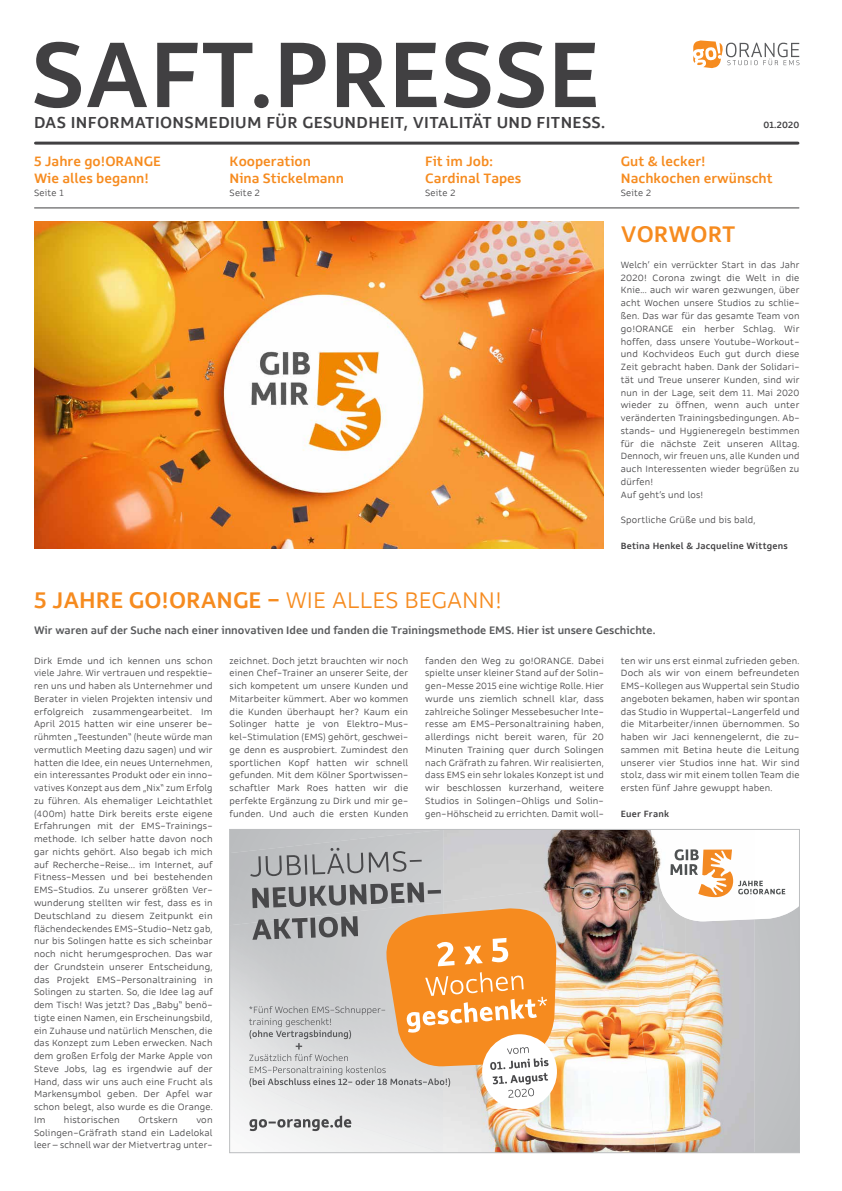
<style>
.page{position:relative;width:842px;height:1191px;background:#fff}
.page>*{position:absolute;margin:0;border:0;box-sizing:border-box;transform-origin:0 0}
.t1{font:500 101.8px "Rehn";color:#414042}
.t2{font:500 25px "Rehn";color:#f68b1f}
.t3{font:500 17.6px "Rehn";letter-spacing:.02em;color:#414042}
.t4{font:500 15px/17px "Rehn";color:#f68b1f}
.t5{font:500 12px "Rehn";color:#58595b}
.t6{font:300 10px/12.8px "Rehn";letter-spacing:.02em;color:#414042;text-align:justify}
.t7{font:500 10px "Rehn";letter-spacing:.02em;color:#414042}
.s1{font-weight:300}
</style>
<div class="page">
<hr style="left:36px;top:142px;width:762px;height:3px;background:#414042">
<hr style="left:35px;top:207px;width:764px;height:1px;background:#414042">
<svg style="left:693px;top:40px;width:106px;height:29px"></svg>
<img style="left:34px;top:221px;width:570px;height:328px">
<div style="left:754px;top:924px;width:44px;height:227px;background:#c0c1c4"></div>
<img style="left:231px;top:831px;width:213px;height:51px">
<img style="left:686px;top:924px;width:68px;height:227px">
<img style="left:444px;top:831px;width:198px;height:51px">
<img style="left:655px;top:924px;width:31px;height:227px">
<img style="left:557px;top:882px;width:98px;height:269px">
<svg style="left:642px;top:831px;width:156px;height:93px"></svg>
<svg style="left:250px;top:847px;width:172px;height:29px;background:#aeafb1"></svg>
<svg style="left:231px;top:882px;width:326px;height:269px;background:#d9bfa6"></svg>
<h1 class="t1" style="left:31px;top:7px;width:570px">SAFT.PRESSE</h1>
<h3 class="t3" style="left:34px;top:111px;width:573px">DAS INFORMATIONSMEDIUM FÜR GESUNDHEIT, VITALITÄT UND FITNESS.</h3>
<p class="t7" style="left:763px;top:118px;width:38px">01.2020</p>
<h3 class="t4" style="left:34px;top:152px;width:128px">5 Jahre go!ORANGE<br>Wie alles begann!</h3>
<p class="t6" style="left:34px;top:186px;width:31px">Seite 1</p>
<h3 class="t4" style="left:230px;top:152px;width:116px">Kooperation<br>Nina Stickelmann</h3>
<p class="t6" style="left:230px;top:186px;width:32px">Seite 2</p>
<h3 class="t4" style="left:425px;top:152px;width:98px">Fit im Job:<br>Cardinal Tapes</h3>
<p class="t6" style="left:425px;top:186px;width:32px">Seite 2</p>
<h3 class="t4" style="left:621px;top:152px;width:153px">Gut &amp; lecker!<br>Nachkochen erwünscht</h3>
<p class="t6" style="left:621px;top:186px;width:32px">Seite 2</p>
<h2 class="t2" style="left:621px;top:218px;width:116px">VORWORT</h2>
<p class="t6" style="left:621px;top:258px;width:180px;text-align:left">Welch’ ein verrückter Start in das Jahr 2020! Corona zwingt die Welt in die Knie... auch wir waren gezwungen, über acht Wochen unsere Studios zu schlie&shy;ßen. Das war für das gesamte Team von go!ORANGE ein herber Schlag. Wir hoffen, dass unsere Youtube-Workout&shy;und Kochvideos Euch gut durch diese Zeit gebracht haben. Dank der Solidari&shy;tät und Treue unserer Kunden, sind wir nun in der Lage, seit dem 11. Mai 2020 wieder zu öffnen, wenn auch unter veränderten Trainingsbedingungen. Ab&shy;stands- und Hygieneregeln bestimmen für die nächste Zeit unseren Alltag.<br>Dennoch, wir freuen uns, alle Kunden und auch Interessenten wieder begrüßen zu dürfen!<br>Auf geht’s und los!</p>
<p class="t6" style="left:621px;top:513px;width:136px">Sportliche Grüße und bis bald,</p>
<p class="t7" style="left:621px;top:539px;width:168px">Betina Henkel &amp; Jacqueline Wittgens</p>
<h2 class="t2" style="left:34px;top:584px;width:469px">5 JAHRE GO!ORANGE - <span class="s1">WIE ALLES BEGANN!</span></h2>
<p class="t5" style="left:34px;top:622px;width:623px">Wir waren auf der Suche nach einer innovativen Idee und fanden die Trainingsmethode EMS. Hier ist unsere Geschichte.</p>
<p class="t6" style="left:34px;top:654px;width:180px">Dirk Emde und ich kennen uns schon viele Jahre. Wir vertrauen und respektie&shy;ren uns und haben als Unternehmer und Berater in vielen Projekten intensiv und erfolgreich zusammengearbeitet. Im April 2015 hatten wir eine unserer be&shy;rühmten „Teestunden“ (heute würde man vermutlich Meeting dazu sagen) und wir hatten die Idee, ein neues Unternehmen, ein interessantes Produkt oder ein inno&shy;vatives Konzept aus dem „Nix“ zum Erfolg zu führen. Als ehemaliger Leichtathlet (400m) hatte Dirk bereits erste eigene Erfahrungen mit der EMS-Trainings&shy;methode. Ich selber hatte davon noch gar nichts gehört. Also begab ich mich auf Recherche-Reise... im Internet, auf Fitness-Messen und bei bestehenden EMS-Studios. Zu unserer größten Ver&shy;wunderung stellten wir fest, dass es in Deutschland zu diesem Zeitpunkt ein flächendeckendes EMS-Studio-Netz gab, nur bis Solingen hatte es sich scheinbar noch nicht herumgesprochen. Das war der Grundstein unserer Entscheidung, das Projekt EMS-Personaltraining in Solingen zu starten. So, die Idee lag auf dem Tisch! Was jetzt? Das „Baby“ benö&shy;tigte einen Namen, ein Erscheinungsbild, ein Zuhause und natürlich Menschen, die das Konzept zum Leben erwecken. Nach dem großen Erfolg der Marke Apple von Steve Jobs, lag es irgendwie auf der Hand, dass wir uns auch eine Frucht als Markensymbol geben. Der Apfel war schon belegt, also wurde es die Orange.<br>Im</p>
<p class="t6" style="left:64px;top:1113px;width:57px">historischen</p>
<p class="t6" style="left:138px;top:1113px;width:41px">Ortskern</p>
<p class="t6" style="left:34px;top:1113px;width:180px;text-indent:162px">von Solingen-Gräfrath stand ein Ladelokal leer – schnell war der Mietvertrag unter-</p>
<p class="t6" style="left:230px;top:654px;width:180px">zeichnet. Doch jetzt brauchten wir noch einen Chef-Trainer an unserer Seite, der sich kompetent um unsere Kunden und Mitarbeiter kümmert. Aber wo kommen die Kunden überhaupt her? Kaum ein Solinger hatte je von Elektro-Mus&shy;kel-Stimulation (EMS) gehört, geschwei&shy;ge denn es ausprobiert. Zumindest den sportlichen Kopf hatten wir schnell gefunden. Mit dem Kölner Sportwissen&shy;schaftler Mark Roes hatten wir die perfekte Ergänzung zu Dirk und mir ge&shy;funden. Und auch die ersten Kunden</p>
<p class="t6" style="left:425px;top:654px;width:180px">fanden den Weg zu go!ORANGE. Dabei spielte unser kleiner Stand auf der Solin&shy;gen-Messe 2015 eine wichtige Rolle. Hier wurde uns ziemlich schnell klar, dass zahlreiche Solinger Messebesucher Inte&shy;resse am EMS-Personaltraining haben, allerdings nicht bereit waren, für 20<br>Minuten Training quer durch Solingen nach Gräfrath zu fahren. Wir realisierten, dass EMS ein sehr lokales Konzept ist und wir beschlossen kurzerhand, weitere Studios in Solingen-Ohligs und Solin&shy;gen-Höhscheid zu errichten. Damit woll-</p>
<p class="t6" style="left:621px;top:654px;width:180px">ten wir uns erst einmal zufrieden geben.<br>Doch als wir von einem befreundeten EMS-Kollegen aus Wuppertal sein Studio angeboten bekamen, haben wir spontan das Studio in Wuppertal-Langerfeld und die Mitarbeiter/innen übernommen. So haben wir Jaci kennengelernt, die zu&shy;sammen mit Betina heute die Leitung unserer vier Studios inne hat. Wir sind stolz, dass wir mit einem tollen Team die ersten fünf Jahre gewuppt haben.</p>
<p class="t7" style="left:621px;top:807px;width:50px">Euer Frank</p>
</div>
